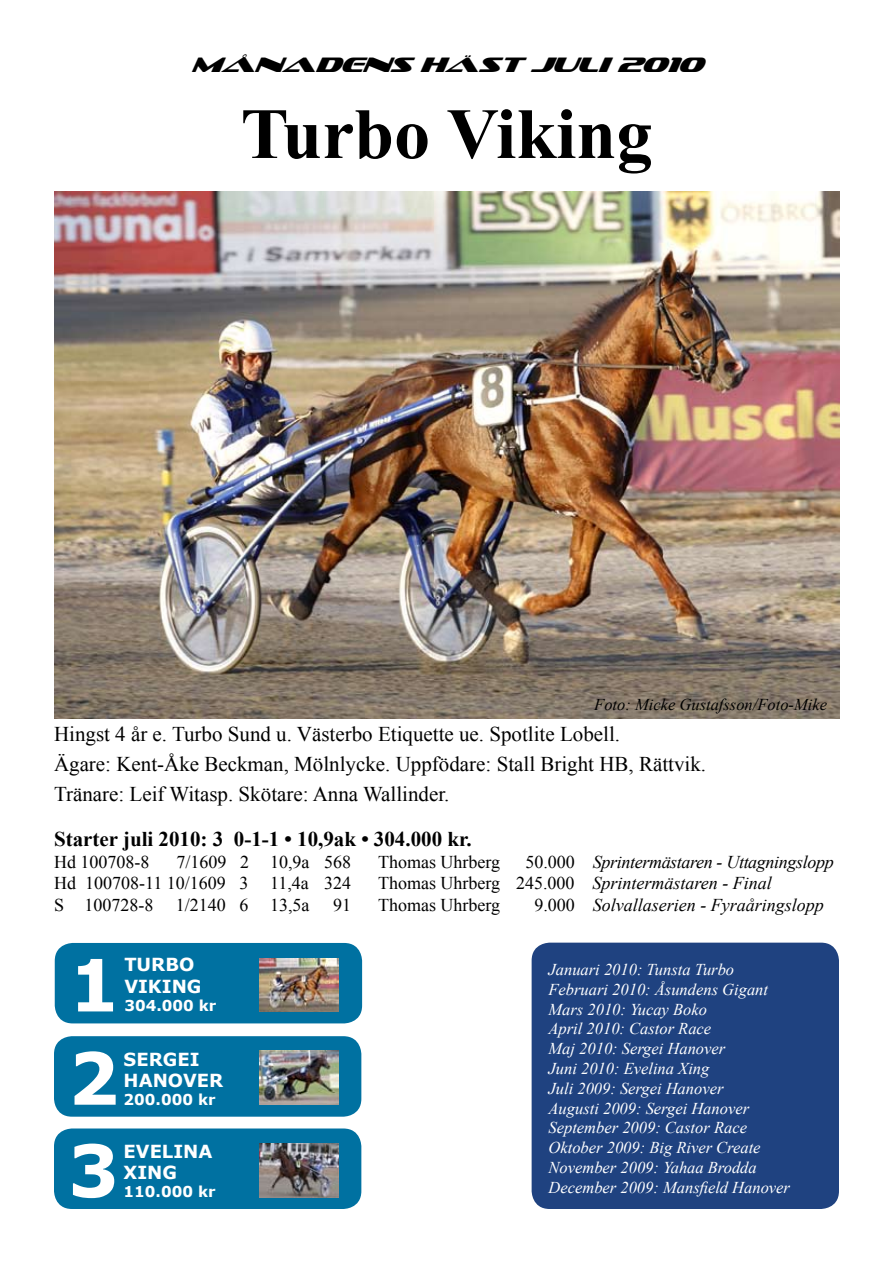
<style>
.page{position:relative;width:893px;height:1263px;background:#fff}
.page>*{position:absolute;margin:0;border:0;box-sizing:border-box;transform-origin:0 0}
.t1{font:700 72px "Times New Roman";color:#000}
.t2{font:700 72px/92.7px "Verdana";color:#fff;text-align:justify}
.t3{font:21px/30px "Times New Roman";color:#000}
.t4{font:700 21px "Times New Roman";color:#000}
.t5{font:italic 21px "Sofachrome";color:#000}
.t6{font:18px "Times New Roman";color:#000}
.t7{font:italic 18px "Times New Roman";color:#000}
.t8{font:italic 18px "Times New Roman";letter-spacing:-.02em;color:#000}
.t9{font:700 18px/21.6px "Verdana";color:#fff}
.t10{font:italic 16.5px/19.8px "Times New Roman";color:#fff}
.t11{font:italic 16.5px "Times New Roman";color:#000}
.t12{font:700 15px "Verdana";color:#fff}
.s1{font-style:normal}
.s2{color:#fff}
</style>
<div class="page">
<img style="left:54px;top:191px;width:786px;height:528px">
<div style="left:55px;top:943px;width:307px;height:80px;background:#0071a1;border-radius:18px"></div>
<div style="left:532px;top:943px;width:307px;height:266px;background:#1f4280;border-radius:18px"></div>
<div style="left:54px;top:1036px;width:307px;height:81px;background:#0071a1;border-radius:18px"></div>
<div style="left:54px;top:1128px;width:307px;height:81px;background:#0071a1;border-radius:18px"></div>
<img style="left:260px;top:1143px;width:78px;height:54px">
<img style="left:260px;top:1050px;width:78px;height:54px">
<img style="left:260px;top:958px;width:78px;height:53px">
<p class="t5" style="left:191px;top:54px;width:512px">MÅNADENS HÄST JULI 2010</p>
<h1 class="t1" style="left:241px;top:84px;width:413px">Turbo Viking</h1>
<p class="t11" style="left:594px;top:693px;width:234px">Foto: Micke Gustafsson/Foto-Mike</p>
<p class="t3" style="left:54px;top:719px;width:654px">Hingst 4 år e. Turbo Sund u. Västerbo Etiquette ue. Spotlite Lobell.<br>Ägare: Kent-Åke Beckman, Mölnlycke. Uppfödare: Stall Bright HB, Rättvik.<br>Tränare: Leif Witasp. Skötare: Anna Wallinder.</p>
<p class="t4" style="left:54px;top:824px;width:419px">Starter juli 2010: 3 0-1-1 • 10,9ak • 304.000 kr.</p>
<p class="t6" style="left:54px;top:849px;width:97px">Hd 100708-8</p>
<p class="t6" style="left:176px;top:849px;width:176px">7/1609 2 10,9a 568</p>
<p class="t6" style="left:378px;top:849px;width:124px">Thomas Uhrberg</p>
<p class="t8" style="left:525px;top:849px;width:310px"><span class="s1">50.000</span> Sprintermästaren - Uttagningslopp</p>
<p class="t6" style="left:54px;top:871px;width:298px">Hd<span class="s2">o</span>100708-11 10/1609 3 11,4a 324</p>
<p class="t7" style="left:378px;top:871px;width:395px"><span class="s1">Thomas Uhrberg 245.000</span> Sprintermästaren - Final</p>
<p class="t6" style="left:54px;top:893px;width:101px">S<span class="s2">o</span> 100728-8</p>
<p class="t6" style="left:176px;top:893px;width:135px">1/2140 6 13,5a</p>
<p class="t6" style="left:333px;top:893px;width:19px">91</p>
<p class="t6" style="left:378px;top:893px;width:124px">Thomas Uhrberg</p>
<p class="t7" style="left:534px;top:892px;width:291px"><span class="s1">9.000</span> Solvallaserien - Fyraåringslopp</p>
<h1 class="t2" style="left:68px;top:937px;width:53px">1<br>2<br>3</h1>
<p class="t9" style="left:124px;top:953px;width:79px">TURBO<br>VIKING</p>
<p class="t12" style="left:124px;top:995px;width:94px">304.000 kr</p>
<p class="t9" style="left:124px;top:1048px;width:101px">SERGEI<br>HANOVER</p>
<p class="t12" style="left:124px;top:1089px;width:94px">200.000 kr</p>
<p class="t9" style="left:124px;top:1140px;width:90px">EVELINA<br>XING</p>
<p class="t12" style="left:124px;top:1181px;width:94px">110.000 kr</p>
<p class="t10" style="left:549px;top:959px;width:243px">Januari 2010: Tunsta Turbo<br>Februari 2010: Åsundens Gigant<br>Mars 2010: Yucay Boko<br>April 2010: Castor Race<br>Maj 2010: Sergei Hanover<br>Juni 2010: Evelina Xing<br>Juli 2009: Sergei Hanover<br>Augusti 2009: Sergei Hanover<br>September 2009: Castor Race<br>Oktober 2009: Big River Create<br>November 2009: Yahaa Brodda<br>December 2009: Mansfield Hanover</p>
</div>
